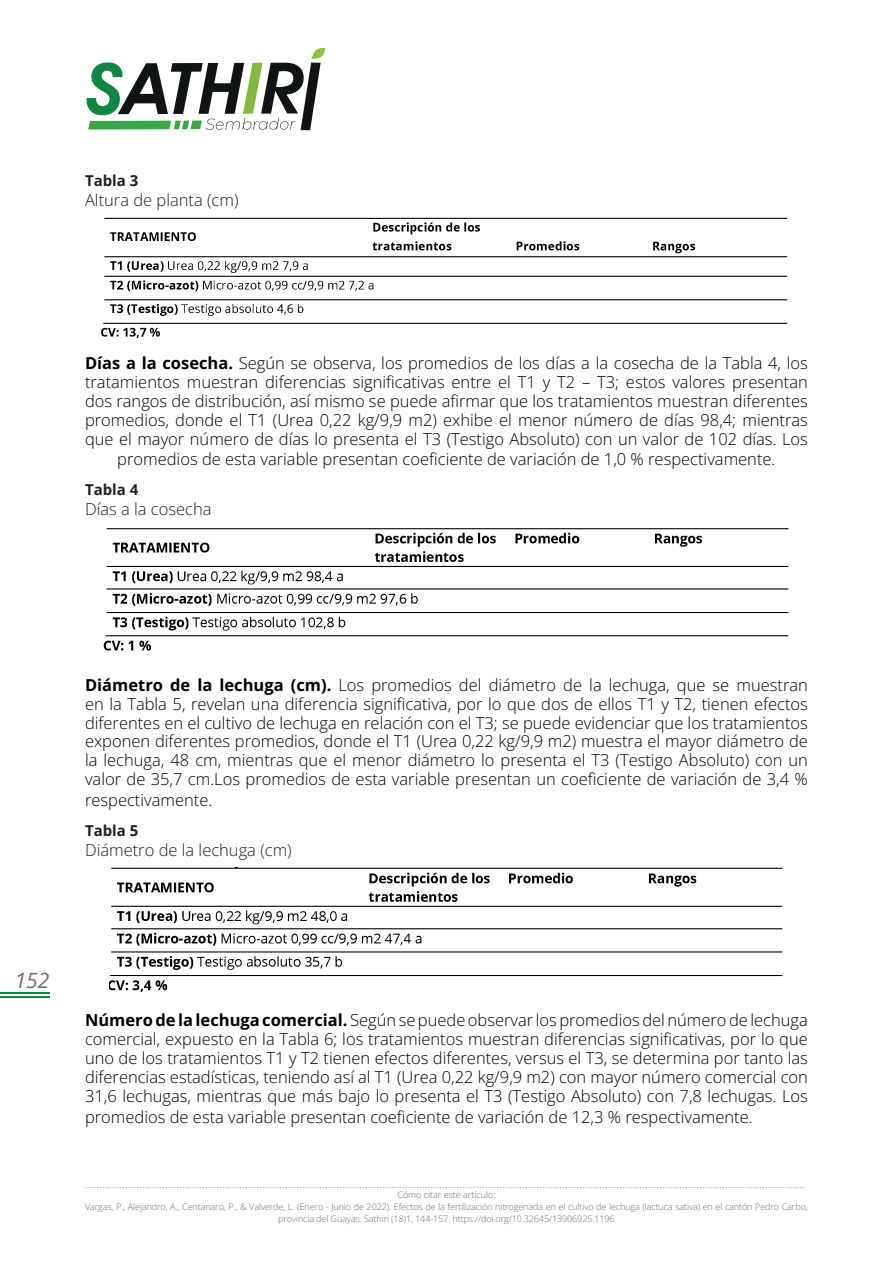
<style>
.page{position:relative;width:893px;height:1263px;background:#fff}
.page>*{position:absolute;margin:0;border:0;box-sizing:border-box;transform-origin:0 0}
.t1{font:italic 21px "Open Sans";color:#6c6d70}
.t2{font:300 16.5px/19px "Open Sans";color:#000;text-align:justify}
.t3{font:300 16.5px "Open Sans";color:#231f20}
.t4{font:700 15px "Open Sans";color:#231f20}
.t5{font:300 12px "Open Sans";color:#8a8c8f}
.t6{font:300 9px/12px "Open Sans";letter-spacing:-.01em;color:#6c6d70;text-align:center}
.s1{font-weight:700}
</style>
<div class="page">
<hr style="left:0;top:992px;width:49px;height:2px;background:#0f8642">
<hr style="left:0;top:996px;width:49px;height:2px;background:#0f8642">
<svg style="left:86px;top:47px;width:239px;height:83px"></svg>
<img style="left:101px;top:218px;width:687px;height:120px">
<img style="left:103px;top:528px;width:686px;height:123px">
<img style="left:109px;top:867px;width:674px;height:125px">
<p class="t4" style="left:85px;top:170px;width:55px">Tabla 3</p>
<p class="t3" style="left:85px;top:189px;width:155px">Altura de planta (cm)</p>
<p class="t2" style="left:85px;top:353px;width:724px"><span class="s1">Días a la cosecha.</span> Según se observa, los promedios de los días a la cosecha de la Tabla 4, los tratamientos muestran diferencias significativas entre el T1 y T2 – T3; estos valores presentan dos rangos de distribución, así mismo se puede afirmar que los tratamientos muestran diferentes promedios, donde el T1 (Urea 0,22 kg/9,9 m2) exhibe el menor número de días 98,4; mientras que el mayor número de días lo presenta el T3 (Testigo Absoluto) con un valor de 102 días. Los</p>
<p class="t2" style="left:117px;top:449px;width:660px">promedios de esta variable presentan coeficiente de variación de 1,0 % respectivamente.</p>
<p class="t4" style="left:85px;top:480px;width:55px">Tabla 4</p>
<p class="t3" style="left:85px;top:498px;width:128px">Días a la cosecha</p>
<p class="t2" style="left:85px;top:675px;width:724px"><span class="s1">Diámetro de la lechuga (cm).</span> Los promedios del diámetro de la lechuga, que se muestran en la Tabla 5, revelan una diferencia significativa, por lo que dos de ellos T1 y T2, tienen efectos diferentes en el cultivo de lechuga en relación con el T3; se puede evidenciar que los tratamientos exponen diferentes promedios, donde el T1 (Urea 0,22 kg/9,9 m2) muestra el mayor diámetro de la lechuga, 48 cm, mientras que el menor diámetro lo presenta el T3 (Testigo Absoluto) con un valor de 35,7 cm.Los promedios de esta variable presentan un coeficiente de variación de 3,4 %</p>
<p class="t2" style="left:85px;top:790px;width:129px">respectivamente.</p>
<p class="t4" style="left:85px;top:820px;width:55px">Tabla 5</p>
<p class="t3" style="left:85px;top:839px;width:208px">Diámetro de la lechuga (cm)</p>
<p class="t1" style="left:15px;top:966px;width:36px">152</p>
<p class="t2" style="left:85px;top:1010px;width:724px"><span class="s1">Número de la lechuga comercial.</span> Según se puede observar los promedios del número de lechuga comercial, expuesto en la Tabla 6; los tratamientos muestran diferencias significativas, por lo que uno de los tratamientos T1 y T2 tienen efectos diferentes, versus el T3, se determina por tanto las diferencias estadísticas, teniendo así al T1 (Urea 0,22 kg/9,9 m2) con mayor número comercial con 31,6 lechugas, mientras que más bajo lo presenta el T3 (Testigo Absoluto) con 7,8 lechugas. Los</p>
<p class="t2" style="left:85px;top:1106px;width:669px">promedios de esta variable presentan coeficiente de variación de 12,3 % respectivamente.</p>
<p class="t5" style="left:85px;top:1175px;width:721px">............................................................................................................................................................................................................................................................</p>
<p class="t6" style="left:85px;top:1189px;width:724px">Cómo citar este artículo:<br>Vargas, P., Alejandro, A., Centanaro, P., &amp; Valverde, L. (Enero - Junio de 2022). Efectos de la fertilización nitrogenada en el cultivo de lechuga (lactuca sativa) en el cantón Pedro Carbo, provincia del Guayas. Sathiri (18)1, 144-157. https://doi.org/10.32645/13906925.1196</p>
</div>
